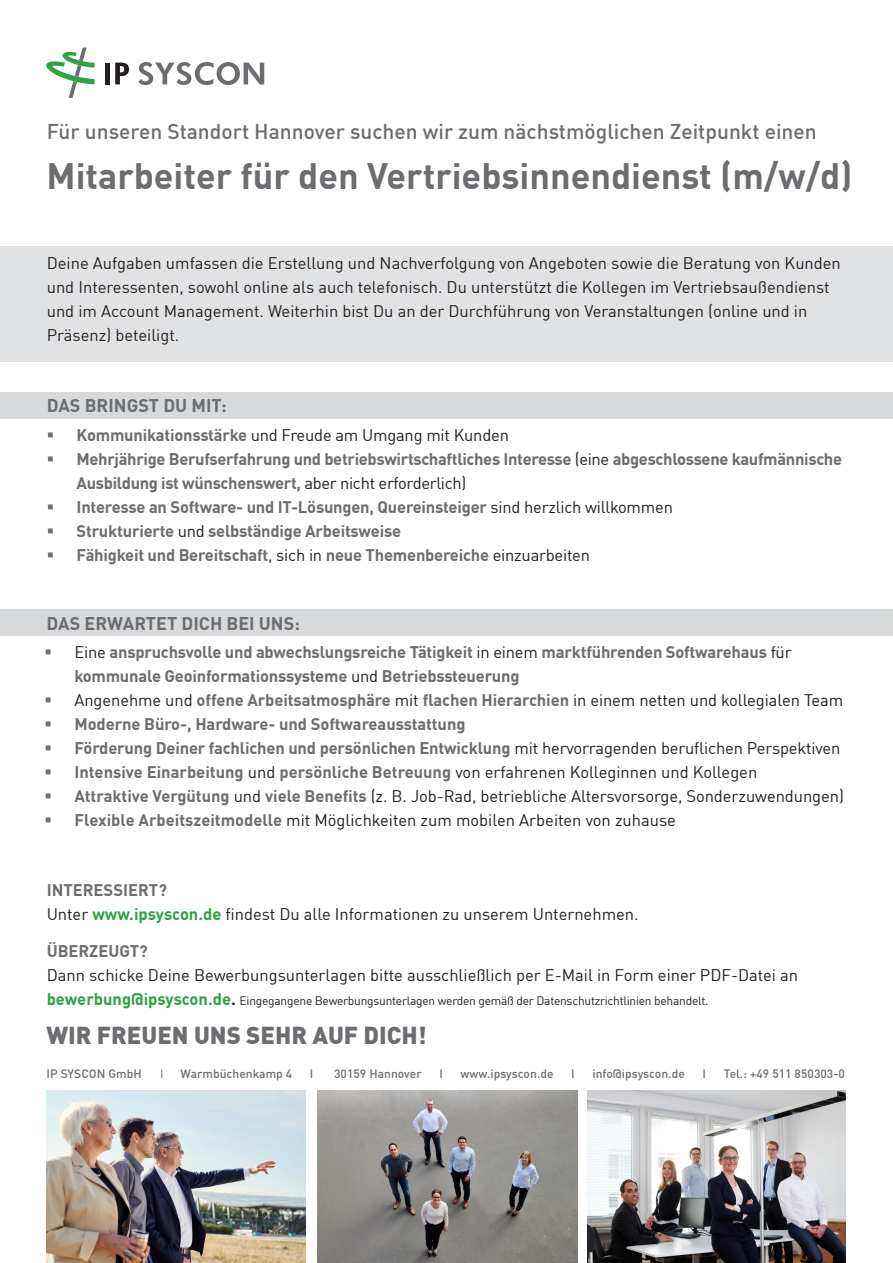
<style>
.page{position:relative;width:893px;height:1263px;background:#fff}
.page>*{position:absolute;margin:0;border:0;box-sizing:border-box;transform-origin:0 0}
.t1{font:700 36px "DIN Offc";color:#6c6d70}
.t2{font:900 24px "DIN Offc";color:#6c6d70}
.t3{font:500 21px "DIN Offc";color:#6c6d70}
.t4{font:700 18px "DIN Offc";color:#6c6d70}
.t5{font:16.5px/24px "DIN Offc";color:#231f20}
.t6{font:700 16.5px/24px "DIN Offc";letter-spacing:-.015em;color:#6c6d70}
.t7{font:12px "DIN Offc";letter-spacing:-.02em;color:#231f20}
.t8{font:500 12px "DIN Offc";letter-spacing:.005em;color:#6c6d70}
.t9{font:12px "DIN Offc";color:#6c6d70}
.s1{font-weight:700;color:#6c6d70}
.s2{font-weight:400;color:#231f20}
.s3{font-weight:700;color:#2da343}
.s4{font-weight:700;font-size:16.5px;color:#2da343}
.s5{font-weight:700;font-size:16.5px}
</style>
<div class="page">
<div style="left:105px;top:63px;width:5px;height:21px;background:#231f20"></div>
<svg style="left:115px;top:63px;width:14px;height:21px"></svg>
<svg style="left:139px;top:62px;width:125px;height:23px"></svg>
<svg style="left:46px;top:48px;width:49px;height:50px"></svg>
<img style="left:47px;top:1091px;width:259px;height:172px">
<img style="left:588px;top:1091px;width:258px;height:172px">
<img style="left:318px;top:1091px;width:259px;height:172px">
<div style="left:0;top:247px;width:893px;height:115px;background:#e1e2e4"></div>
<div style="left:0;top:393px;width:893px;height:26px;background:#d8d9db"></div>
<div style="left:0;top:609px;width:893px;height:27px;background:#d8d9db"></div>
<p class="t3" style="left:47px;top:118px;width:771px">Für unseren Standort Hannover suchen wir zum nächstmöglichen Zeitpunkt einen</p>
<p class="t1" style="left:47px;top:153px;width:807px">Mitarbeiter für den Vertriebsinnendienst (m/w/d)</p>
<p class="t5" style="left:47px;top:250px;width:796px">Deine Aufgaben umfassen die Erstellung und Nachverfolgung von Angeboten sowie die Beratung von Kunden und Interessenten, sowohl online als auch telefonisch. Du unterstützt die Kollegen im Vertriebsaußendienst und im Account Management. Weiterhin bist Du an der Durchführung von Veranstaltungen (online und in Präsenz) beteiligt.</p>
<p class="t4" style="left:47px;top:393px;width:181px">DAS BRINGST DU MIT:</p>
<p class="t5" style="left:77px;top:423px;width:434px"><span class="s1">Kommunikationsstärke</span> und Freude am Umgang mit Kunden</p>
<p class="t6" style="left:77px;top:446px;width:767px">Mehrjährige Berufserfahrung und betriebswirtschaftliches Interesse <span class="s2">(eine</span> abgeschlossene kaufmännische<br>Ausbildung ist wünschenswert, <span class="s2">aber nicht erforderlich)</span></p>
<p class="t6" style="left:77px;top:494px;width:598px">Interesse an Software- und IT-Lösungen, Quereinsteiger <span class="s2">sind herzlich willkommen</span></p>
<p class="t6" style="left:77px;top:518px;width:326px">Strukturierte <span class="s2">und</span> selbständige Arbeitsweise</p>
<p class="t6" style="left:77px;top:542px;width:515px">Fähigkeit und Bereitschaft<span class="s2">, sich in</span> neue Themenbereiche <span class="s2">einzuarbeiten</span></p>
<p class="t4" style="left:47px;top:611px;width:255px">DAS ERWARTET DICH BEI UNS:</p>
<p class="t6" style="left:74px;top:639px;width:719px"><span class="s2">Eine</span> anspruchsvolle und abwechslungsreiche Tätigkeit <span class="s2">in einem</span> marktführenden Softwarehaus <span class="s2">für </span>kommunale Geoinformationssysteme <span class="s2">und</span> Betriebssteuerung</p>
<p class="t5" style="left:74px;top:688px;width:770px">Angenehme und <span class="s1">offene Arbeitsatmosphäre</span> mit <span class="s1">flachen Hierarchien</span> in einem netten und kollegialen Team</p>
<p class="t6" style="left:74px;top:711px;width:393px">Moderne Büro-, Hardware- und Softwareausstattung</p>
<p class="t6" style="left:74px;top:735px;width:767px">Förderung Deiner fachlichen und persönlichen Entwicklung <span class="s2">mit hervorragenden beruflichen Perspektiven</span></p>
<p class="t6" style="left:74px;top:759px;width:684px">Intensive Einarbeitung <span class="s2">und</span> persönliche Betreuung <span class="s2">von erfahrenen Kolleginnen und Kollegen</span></p>
<p class="t5" style="left:74px;top:784px;width:771px"><span class="s1">Attraktive Vergütung</span> und <span class="s1">viele Benefits</span> (z. B. Job-Rad, betriebliche Altersvorsorge, Sonderzuwendungen)</p>
<p class="t5" style="left:74px;top:808px;width:603px"><span class="s1">Flexible Arbeitszeitmodelle</span> mit Möglichkeiten zum mobilen Arbeiten von zuhause</p>
<p class="t6" style="left:47px;top:877px;width:122px">INTERESSIERT?</p>
<p class="t5" style="left:47px;top:902px;width:593px">Unter <span class="s3">www.ipsyscon.de</span> findest Du alle Informationen zu unserem Unternehmen.</p>
<p class="t6" style="left:47px;top:938px;width:103px">ÜBERZEUGT?</p>
<p class="t5" style="left:47px;top:962px;width:753px">Dann schicke Deine Bewerbungsunterlagen bitte ausschließlich per E-Mail in Form einer PDF-Datei an</p>
<p class="t7" style="left:47px;top:993px;width:663px"><span class="s4">bewerbung@ipsyscon.de</span><span class="s5">.</span> Eingegangene Bewerbungsunterlagen werden gemäß der Datenschutzrichtlinien behandelt.</p>
<p class="t2" style="left:47px;top:1019px;width:381px">WIR FREUEN UNS SEHR AUF DICH!</p>
<p class="t8" style="left:47px;top:1065px;width:97px">IP SYSCON GmbH</p>
<p class="t9" style="left:160px;top:1066px;width:5px">I</p>
<p class="t8" style="left:181px;top:1065px;width:113px">Warmbüchenkamp 4</p>
<p class="t8" style="left:310px;top:1065px;width:5px">I</p>
<p class="t8" style="left:334px;top:1065px;width:89px">30159 Hannover</p>
<p class="t8" style="left:439px;top:1065px;width:5px">I</p>
<p class="t8" style="left:461px;top:1065px;width:94px">www.ipsyscon.de</p>
<p class="t8" style="left:571px;top:1065px;width:5px">I</p>
<p class="t8" style="left:592px;top:1065px;width:94px">info@ipsyscon.de</p>
<p class="t8" style="left:703px;top:1065px;width:5px">I</p>
<p class="t8" style="left:724px;top:1065px;width:123px">Tel.: +49 511 850303-0</p>
</div>
